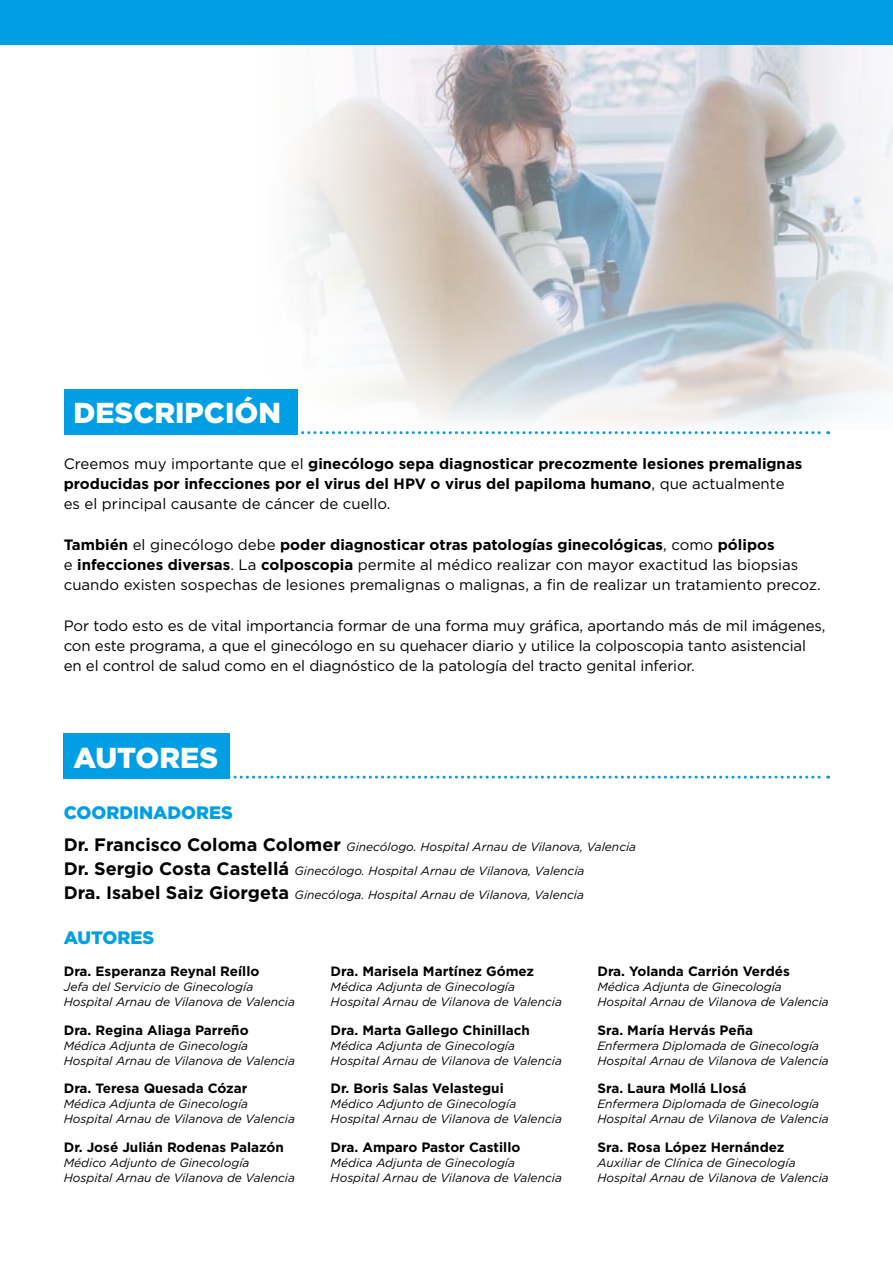
<style>
.page{position:relative;width:893px;height:1263px;background:#fff}
.page>*{position:absolute;margin:0;border:0;box-sizing:border-box;transform-origin:0 0}
.t1{font:900 28.8px "Gotham";color:#fff}
.t2{font:900 18px "Gotham";color:#009fe3}
.t3{font:15px/20.2px "Gotham";letter-spacing:-.01em;color:#000}
.t4{font:700 15px/20.2px "Gotham";color:#000}
.t5{font:700 13.5px "Gotham";color:#000}
.t6{font:italic 12px/15px "Gotham";color:#000}
.s1{font-weight:400}
.s2{font-weight:700}
.s3{font-weight:700;font-style:normal;font-size:18px}
</style>
<div class="page">
<img style="left:236px;top:44px;width:657px;height:384px">
<div style="left:0;top:0;width:893px;height:44px;background:#009fe3"></div>
<svg style="left:301px;top:431px;width:528px;height:3px"></svg>
<div style="left:64px;top:389px;width:234px;height:45px;background:#009fe3"></div>
<svg style="left:230px;top:776px;width:599px;height:3px"></svg>
<div style="left:64px;top:733px;width:166px;height:46px;background:#009fe3"></div>
<h1 class="t1" style="left:73px;top:393px;width:209px">DESCRIPCIÓN</h1>
<p class="t4" style="left:64px;top:453px;width:740px"><span class="s1">Creemos muy importante que el</span> ginecólogo sepa diagnosticar precozmente lesiones premalignas producidas por infecciones por el virus del HPV o virus del papiloma humano<span class="s1">, que actualmente es el principal causante de cáncer de cuello.</span></p>
<p class="t3" style="left:64px;top:534px;width:759px"><span class="s2">También</span> el ginecólogo debe <span class="s2">poder diagnosticar otras patologías ginecológicas</span>, como <span class="s2">pólipos<br></span>e <span class="s2">infecciones diversas</span>. La <span class="s2">colposcopia</span> permite al médico realizar con mayor exactitud las biopsias cuando existen sospechas de lesiones premalignas o malignas, a fin de realizar un tratamiento precoz.</p>
<p class="t3" style="left:64px;top:615px;width:763px">Por todo esto es de vital importancia formar de una forma muy gráfica, aportando más de mil imágenes, con este programa, a que el ginecólogo en su quehacer diario y utilice la colposcopia tanto asistencial en el control de salud como en el diagnóstico de la patología del tracto genital inferior.</p>
<h1 class="t1" style="left:73px;top:737px;width:146px">AUTORES</h1>
<h2 class="t2" style="left:64px;top:800px;width:171px">COORDINADORES</h2>
<p class="t6" style="left:64px;top:834px;width:574px;line-height:24px"><span class="s3">Dr. Francisco Coloma Colomer</span> Ginecólogo. Hospital Arnau de Vilanova, Valencia<br><span class="s3">Dr. Sergio Costa Castellá</span> Ginecólogo. Hospital Arnau de Vilanova, Valencia<br><span class="s3">Dra. Isabel Saiz Giorgeta</span> Ginecóloga. Hospital Arnau de Vilanova, Valencia</p>
<h2 class="t2" style="left:64px;top:925px;width:92px">AUTORES</h2>
<p class="t5" style="left:64px;top:962px;width:197px">Dra. Esperanza Reynal Reíllo</p>
<p class="t6" style="left:64px;top:979px;width:233px">Jefa del Servicio de Ginecología<br>Hospital Arnau de Vilanova de Valencia</p>
<p class="t5" style="left:64px;top:1021px;width:186px">Dra. Regina Aliaga Parreño</p>
<p class="t6" style="left:64px;top:1038px;width:233px">Médica Adjunta de Ginecología<br>Hospital Arnau de Vilanova de Valencia</p>
<p class="t5" style="left:64px;top:1079px;width:185px">Dra. Teresa Quesada Cózar</p>
<p class="t6" style="left:64px;top:1096px;width:233px">Médica Adjunta de Ginecología<br>Hospital Arnau de Vilanova de Valencia</p>
<p class="t5" style="left:64px;top:1138px;width:222px">Dr. José Julián Rodenas Palazón</p>
<p class="t6" style="left:64px;top:1155px;width:233px">Médico Adjunto de Ginecología<br>Hospital Arnau de Vilanova de Valencia</p>
<p class="t5" style="left:331px;top:962px;width:205px">Dra. Marisela Martínez Gómez</p>
<p class="t6" style="left:331px;top:979px;width:233px">Médica Adjunta de Ginecología<br>Hospital Arnau de Vilanova de Valencia</p>
<p class="t5" style="left:331px;top:1021px;width:201px">Dra. Marta Gallego Chinillach</p>
<p class="t6" style="left:331px;top:1038px;width:233px">Médica Adjunta de Ginecología<br>Hospital Arnau de Vilanova de Valencia</p>
<p class="t5" style="left:331px;top:1079px;width:175px">Dr. Boris Salas Velastegui</p>
<p class="t6" style="left:331px;top:1096px;width:233px">Médico Adjunto de Ginecología<br>Hospital Arnau de Vilanova de Valencia</p>
<p class="t5" style="left:331px;top:1138px;width:191px">Dra. Amparo Pastor Castillo</p>
<p class="t6" style="left:331px;top:1155px;width:233px">Médica Adjunta de Ginecología<br>Hospital Arnau de Vilanova de Valencia</p>
<p class="t5" style="left:597px;top:962px;width:194px">Dra. Yolanda Carrión Verdés</p>
<p class="t6" style="left:597px;top:979px;width:233px">Médica Adjunta de Ginecología<br>Hospital Arnau de Vilanova de Valencia</p>
<p class="t5" style="left:597px;top:1021px;width:157px">Sra. María Hervás Peña</p>
<p class="t6" style="left:597px;top:1038px;width:233px">Enfermera Diplomada de Ginecología<br>Hospital Arnau de Vilanova de Valencia</p>
<p class="t5" style="left:597px;top:1079px;width:150px">Sra. Laura Mollá Llosá</p>
<p class="t6" style="left:597px;top:1096px;width:233px">Enfermera Diplomada de Ginecología<br>Hospital Arnau de Vilanova de Valencia</p>
<p class="t5" style="left:597px;top:1138px;width:189px">Sra. Rosa López Hernández</p>
<p class="t6" style="left:597px;top:1155px;width:233px">Auxiliar de Clínica de Ginecología<br>Hospital Arnau de Vilanova de Valencia</p>
</div>
